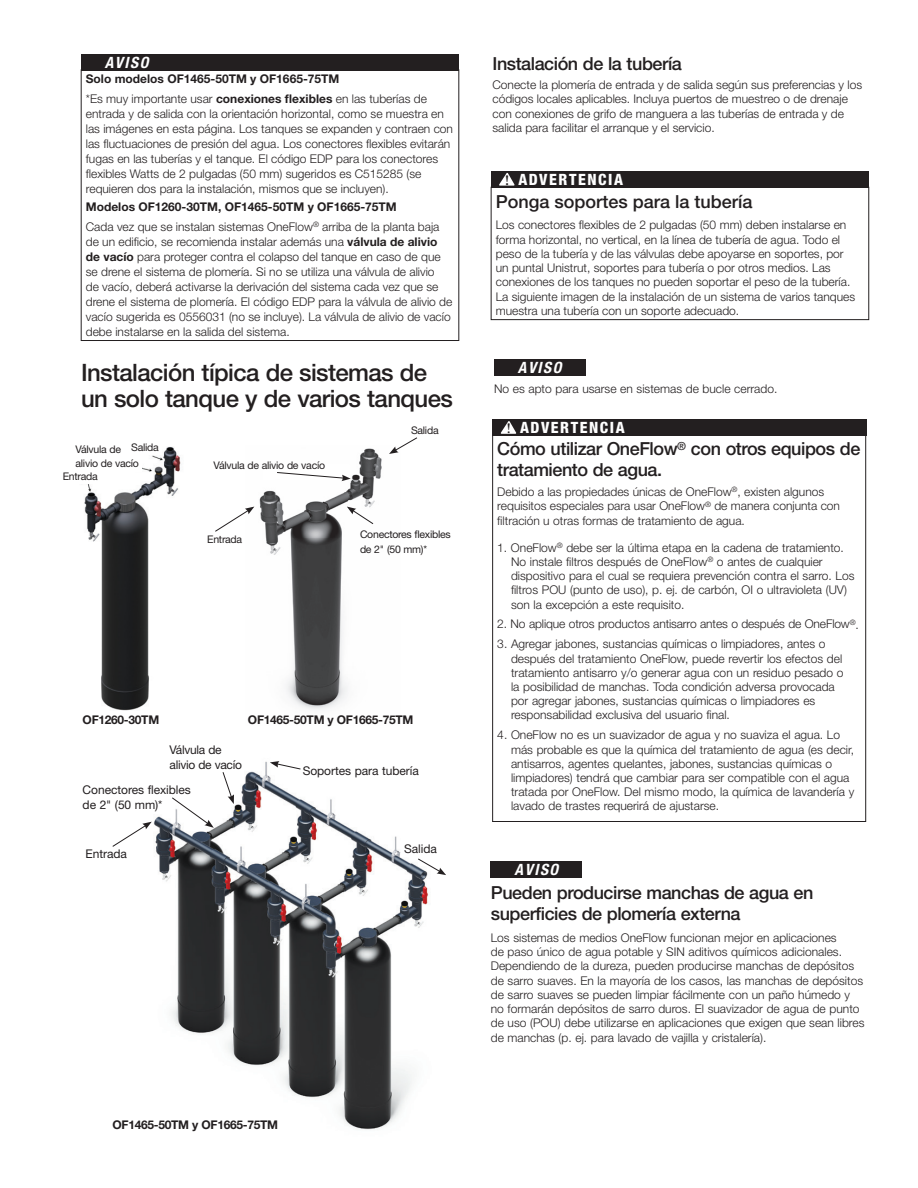
<style>
.page{position:relative;width:918px;height:1188px;background:#fff}
.page>*{position:absolute;margin:0;border:0;box-sizing:border-box;transform-origin:0 0}
.t1{font:500 24px/25.5px "Helvetica Neue LT Std";letter-spacing:-.025em;color:#231f20}
.t2{font:500 18px/21px "Helvetica Neue LT Std";letter-spacing:-.025em;color:#231f20}
.t3{font:500 18px "Helvetica Neue LT Std";color:#231f20}
.t4{font:800 condensed 15.6px "Helvetica Neue LT Std";letter-spacing:.1em;color:#fff}
.t5{font:italic 700 condensed 15.6px "Helvetica Neue LT Std";letter-spacing:.1em;color:#fff}
.t6{font:300 12px/14.2px "Helvetica Neue LT Std";color:#231f20}
.t7{font:700 12px/19.5px "Helvetica Neue LT Std";color:#231f20}
.t8{font:12px/15px "Helvetica Neue LT Std";letter-spacing:-.005em;color:#231f20}
.t9{font:700 12px "Helvetica Neue LT Std";letter-spacing:-.025em;color:#231f20}
.t10{font:12px/15px "Helvetica Neue LT Std";letter-spacing:-.025em;color:#231f20}
.t11{font:10.5px/15px "Helvetica Neue LT Std";letter-spacing:-.025em;color:#231f20}
.s1{font-weight:300}
.s2{font-weight:700}
.s3{font-family:"Minion Pro";font-weight:600;font-stretch:normal;font-size:14.55px;color:#231f20}
.s4{font-family:"Minion Pro Semibold Subh";font-weight:400;font-stretch:normal;font-size:14.55px;color:#231f20}
</style>
<div class="page">
<img style="left:253px;top:448px;width:129px;height:262px">
<svg style="left:277px;top:472px;width:74px;height:9px"></svg>
<div style="left:494px;top:359px;width:91px;height:17px;background:#231f20"></div>
<div style="left:491px;top:861px;width:91px;height:17px;background:#231f20"></div>
<img style="left:151px;top:761px;width:278px;height:369px">
<svg style="left:112px;top:822px;width:40px;height:25px"></svg>
<svg style="left:215px;top:507px;width:39px;height:25px"></svg>
<svg style="left:172px;top:797px;width:42px;height:31px"></svg>
<svg style="left:222px;top:772px;width:12px;height:32px"></svg>
<svg style="left:270px;top:761px;width:31px;height:9px"></svg>
<svg style="left:347px;top:507px;width:27px;height:17px"></svg>
<svg style="left:418px;top:858px;width:28px;height:17px"></svg>
<svg style="left:389px;top:437px;width:29px;height:17px"></svg>
<div style="left:493px;top:419px;width:374px;height:17px;background:#231f20"></div>
<svg style="left:501px;top:421px;width:15px;height:13px"></svg>
<div style="left:81px;top:70px;width:378px;height:271px;border:1px solid #231f20"></div>
<div style="left:81px;top:54px;width:378px;height:17px;background:#231f20"></div>
<div style="left:491px;top:171px;width:378px;height:17px;background:#231f20"></div>
<svg style="left:499px;top:173px;width:16px;height:13px"></svg>
<div style="left:491px;top:187px;width:378px;height:133px;border:1px solid #231f20"></div>
<img style="left:84px;top:447px;width:97px;height:264px">
<div style="left:62px;top:472px;width:36px;height:12px;background:#fff"></div>
<div style="left:76px;top:446px;width:66px;height:26px;background:#fff"></div>
<div style="left:131px;top:444px;width:31px;height:11px;background:#fff"></div>
<h3 class="t5" style="left:105px;top:53px;width:45px">AVISO</h3>
<p class="t7" style="left:86px;top:69px;width:343px">Solo modelos OF1465-50TM y OF1665-75TM<br><span class="s1">*Es muy importante usar</span> conexiones flexibles <span class="s1">en las tuberías de</span></p>
<p class="t6" style="left:86px;top:106px;width:369px;line-height:15px">entrada y de salida con la orientación horizontal, como se muestra en las imágenes en esta página. Los tanques se expanden y contraen con las fluctuaciones de presión del agua. Los conectores flexibles evitarán fugas en las tuberías y el tanque. El código EDP para los conectores flexibles Watts de 2 pulgadas (50 mm) sugeridos es C515285 (se requieren dos para la instalación, mismos que se incluyen).</p>
<p class="t6" style="left:86px;top:197px;width:355px;line-height:19.5px"><span class="s2">Modelos OF1260-30TM, OF1465-50TM y OF1665-75TM<br></span>Cada vez que se instalan sistemas OneFlow<sup>®</sup> arriba de la planta baja</p>
<p class="t6" style="left:86px;top:234px;width:368px;line-height:15px">de un edificio, se recomienda instalar además una <span class="s2">válvula de alivio de vacío</span> para proteger contra el colapso del tanque en caso de que se drene el sistema de plomería. Si no se utiliza una válvula de alivio<br>de vacío, deberá activarse la derivación del sistema cada vez que se drene el sistema de plomería. El código EDP para la válvula de alivio de vacío sugerida es 0556031 (no se incluye). La válvula de alivio de vacío debe instalarse en la salida del sistema.</p>
<h1 class="t1" style="left:81px;top:360px;width:373px">Instalación típica de sistemas de un solo tanque y de varios tanques</h1>
<p class="t11" style="left:131px;top:440px;width:29px">Salida</p>
<p class="t11" style="left:76px;top:443px;width:65px;line-height:13.5px">Válvula de alivio de vacío</p>
<p class="t11" style="left:63px;top:468px;width:36px">Entrada</p>
<p class="t11" style="left:213px;top:458px;width:113px">Válvula de alivio de vacío</p>
<p class="t11" style="left:207px;top:531px;width:36px">Entrada</p>
<p class="t11" style="left:411px;top:423px;width:29px">Salida</p>
<p class="t11" style="left:360px;top:527px;width:92px">Conectores flexibles de 2" (50 mm)*</p>
<p class="t9" style="left:83px;top:713px;width:78px">OF1260-30TM</p>
<p class="t9" style="left:248px;top:713px;width:167px">OF1465-50TM y OF1665-75TM</p>
<p class="t10" style="left:170px;top:742px;width:74px">Válvula de alivio de vacío</p>
<p class="t8" style="left:83px;top:782px;width:110px">Conectores flexibles de 2" (50 mm)*</p>
<p class="t8" style="left:86px;top:846px;width:43px">Entrada</p>
<p class="t8" style="left:303px;top:763px;width:118px">Soportes para tubería</p>
<p class="t8" style="left:404px;top:842px;width:34px">Salida</p>
<p class="t9" style="left:113px;top:1117px;width:167px">OF1465-50TM y OF1665-75TM</p>
<h2 class="t2" style="left:492px;top:53px;width:191px">Instalación de la tubería</h2>
<p class="t6" style="left:492px;top:77px;width:371px">Conecte la plomería de entrada y de salida según sus preferencias y los códigos locales aplicables. Incluya puertos de muestreo o de drenaje con conexiones de grifo de manguera a las tuberías de entrada y de salida para facilitar el arranque y el servicio.</p>
<h3 class="t4" style="left:505px;top:170px;width:119px"><span class="s3">!</span> ADVERTENCIA</h3>
<h2 class="t3" style="left:496px;top:191px;width:258px">Ponga soportes para la tubería</h2>
<p class="t6" style="left:496px;top:218px;width:361px">Los conectores flexibles de 2 pulgadas (50 mm) deben instalarse en forma horizontal, no vertical, en la línea de tubería de agua. Todo el peso de la tubería y de las válvulas debe apoyarse en soportes, por un puntal Unistrut, soportes para tubería o por otros medios. Las conexiones de los tanques no pueden soportar el peso de la tubería.<br>La siguiente imagen de la instalación de un sistema de varios tanques muestra una tubería con un soporte adecuado.</p>
<h3 class="t5" style="left:518px;top:358px;width:45px">AVISO</h3>
<p class="t6" style="left:494px;top:381px;width:285px">No es apto para usarse en sistemas de bucle cerrado.</p>
<h3 class="t4" style="left:507px;top:418px;width:119px"><span class="s4">!</span> ADVERTENCIA</h3>
<h2 class="t2" style="left:497px;top:438px;width:365px">Cómo utilizar OneFlow<sup>®</sup> con otros equipos de tratamiento de agua.</h2>
<p class="t6" style="left:497px;top:484px;width:344px">Debido a las propiedades únicas de OneFlow<sup>®</sup>, existen algunos requisitos especiales para usar OneFlow<sup>®</sup> de manera conjunta con filtración u otras formas de tratamiento de agua.</p>
<p class="t6" style="left:511px;top:540px;width:345px;text-indent:-14px">1. OneFlow<sup>®</sup> debe ser la última etapa en la cadena de tratamiento.<br>No instale filtros después de OneFlow<sup>®</sup> o antes de cualquier dispositivo para el cual se requiera prevención contra el sarro. Los filtros POU (punto de uso), p. ej. de carbón, OI o ultravioleta (UV) son la excepción a este requisito.</p>
<p class="t6" style="left:497px;top:617px;width:363px">2. No aplique otros productos antisarro antes o después de OneFlow<sup>®</sup>.</p>
<p class="t6" style="left:511px;top:637px;width:334px;text-indent:-14px">3. Agregar jabones, sustancias químicas o limpiadores, antes o después del tratamiento OneFlow, puede revertir los efectos del tratamiento antisarro y/o generar agua con un residuo pesado o la posibilidad de manchas. Toda condición adversa provocada por agregar jabones, sustancias químicas o limpiadores es responsabilidad exclusiva del usuario final.</p>
<p class="t6" style="left:511px;top:728px;width:345px;text-indent:-14px">4. OneFlow no es un suavizador de agua y no suaviza el agua. Lo más probable es que la química del tratamiento de agua (es decir, antisarros, agentes quelantes, jabones, sustancias químicas o limpiadores) tendrá que cambiar para ser compatible con el agua tratada por OneFlow. Del mismo modo, la química de lavandería y lavado de trastes requerirá de ajustarse.</p>
<h3 class="t5" style="left:515px;top:860px;width:45px">AVISO</h3>
<h2 class="t2" style="left:491px;top:882px;width:324px">Pueden producirse manchas de agua en superficies de plomería externa</h2>
<p class="t6" style="left:491px;top:930px;width:375px">Los sistemas de medios OneFlow funcionan mejor en aplicaciones<br>de paso único de agua potable y SIN aditivos químicos adicionales.<br>Dependiendo de la dureza, pueden producirse manchas de depósitos de sarro suaves. En la mayoría de los casos, las manchas de depósitos de sarro suaves se pueden limpiar fácilmente con un paño húmedo y no formarán depósitos de sarro duros. El suavizador de agua de punto de uso (POU) debe utilizarse en aplicaciones que exigen que sean libres de manchas (p. ej. para lavado de vajilla y cristalería).</p>
</div>
